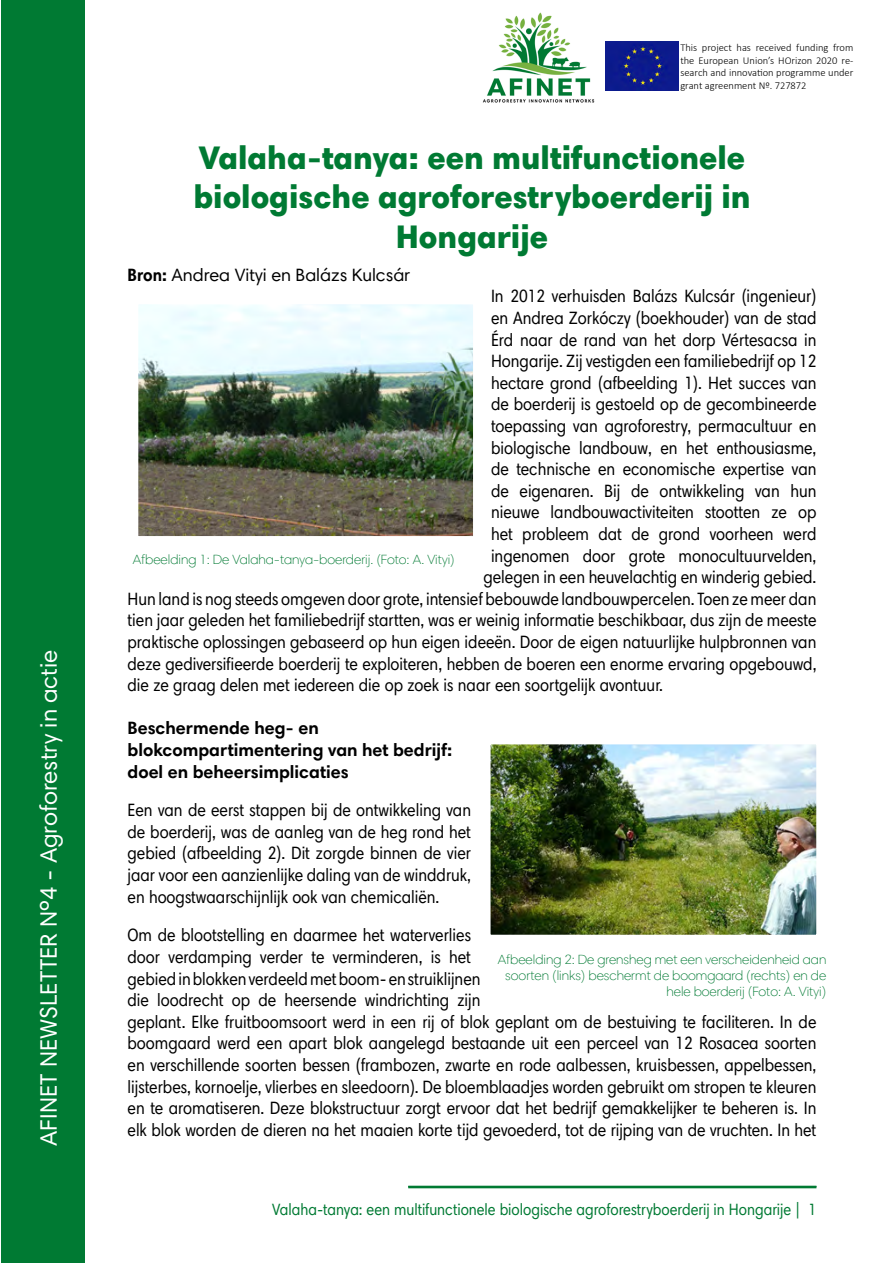
<style>
.page{position:relative;width:893px;height:1263px;background:#fff}
.page>*{position:absolute;margin:0;border:0;box-sizing:border-box;transform-origin:0 0}
.t1{font:900 33px/39.6px "Harmonia Sans Pro Cyr";color:#007a33;text-align:center}
.t2{font:24px "Harmonia Sans Pro Cyr";color:#fff}
.t3{font:condensed 18px/21.6px "Harmonia Sans Pro Cyr";color:#000;text-align:justify}
.t4{font:700 18px/21.6px "Harmonia Sans Pro Cyr";color:#000}
.t5{font:18px "Harmonia Sans Pro Cyr";color:#000}
.t6{font:condensed 16.5px "Harmonia Sans Pro Cyr";color:#007a33}
.t7{font:300 13.5px/16.2px "Harmonia Sans Pro Cyr";color:#007a33;text-align:right}
.t8{font:300 10.5px/12.6px "Calibri";color:#000;text-align:justify}
.s1{font-weight:700;font-stretch:condensed}
</style>
<div class="page">
<div style="left:1px;top:0;width:83px;height:1263px;background:#007a33"></div>
<hr style="left:408px;top:1186px;width:408px;height:2px;background:#007a33">
<img style="left:483px;top:13px;width:112px;height:90px">
<img style="left:605px;top:42px;width:74px;height:48px">
<img style="left:139px;top:305px;width:333px;height:230px">
<img style="left:492px;top:746px;width:323px;height:187px">
<h2 class="t2" style="left:34px;top:1146px;width:498px;rotate:-90deg">AFINET NEWSLETTER Nº4 - Agroforestry in actie</h2>
<p class="t8" style="left:680px;top:41px;width:175px">This project has received funding from the European Union’s HOrizon 2020 re&shy;search and innovation programme under grant agreenment Nº. 727872</p>
<h1 class="t1" style="left:194px;top:137px;width:558px">Valaha-tanya: een multifunctionele biologische agroforestryboerderij in<br>Hongarije</h1>
<p class="t5" style="left:128px;top:263px;width:284px"><span class="s1">Bron:</span> Andrea Vityi en Balázs Kulcsár</p>
<p class="t3" style="left:491px;top:285px;width:327px">In 2012 verhuisden Balázs Kulcsár (ingenieur)</p>
<p class="t3" style="left:491px;top:307px;width:327px">en Andrea Zorkóczy (boekhouder) van de stad</p>
<p class="t3" style="left:491px;top:329px;width:327px">Érd naar de rand van het dorp Vértesacsa in</p>
<p class="t3" style="left:491px;top:350px;width:327px">Hongarije. Zij vestigden een familiebedrijf op 12</p>
<p class="t3" style="left:491px;top:372px;width:327px">hectare grond (afbeelding 1). Het succes van</p>
<p class="t3" style="left:491px;top:393px;width:327px">de boerderij is gestoeld op de gecombineerde</p>
<p class="t3" style="left:491px;top:415px;width:327px">toepassing van agroforestry, permacultuur en</p>
<p class="t3" style="left:491px;top:437px;width:327px">biologische landbouw, en het enthousiasme,</p>
<p class="t3" style="left:491px;top:458px;width:327px">de technische en economische expertise van</p>
<p class="t3" style="left:491px;top:480px;width:327px">de eigenaren. Bij de ontwikkeling van hun</p>
<p class="t3" style="left:491px;top:501px;width:327px">nieuwe landbouwactiviteiten stootten ze op</p>
<p class="t3" style="left:491px;top:523px;width:327px">het probleem dat de grond voorheen werd</p>
<p class="t3" style="left:491px;top:545px;width:327px">ingenomen door grote monocultuurvelden,</p>
<p class="t3" style="left:483px;top:566px;width:334px">gelegen in een heuvelachtig en winderig gebied.</p>
<p class="t3" style="left:128px;top:588px;width:690px">Hun land is nog steeds omgeven door grote, intensief bebouwde landbouwpercelen. Toen ze meer dan</p>
<p class="t3" style="left:128px;top:609px;width:690px">tien jaar geleden het familiebedrijf startten, was er weinig informatie beschikbaar, dus zijn de meeste</p>
<p class="t3" style="left:128px;top:631px;width:690px">praktische oplossingen gebaseerd op hun eigen ideeën. Door de eigen natuurlijke hulpbronnen van</p>
<p class="t3" style="left:128px;top:653px;width:690px">deze gediversifieerde boerderij te exploiteren, hebben de boeren een enorme ervaring opgebouwd,</p>
<p class="t3" style="left:128px;top:674px;width:537px">die ze graag delen met iedereen die op zoek is naar een soortgelijk avontuur.</p>
<p class="t4" style="left:128px;top:717px;width:326px">Beschermende heg- en blokcompartimentering van het bedrijf: doel en beheersimplicaties</p>
<p class="t3" style="left:128px;top:799px;width:345px">Een van de eerst stappen bij de ontwikkeling van de boerderij, was de aanleg van de heg rond het gebied (afbeelding 2). Dit zorgde binnen de vier jaar voor een aanzienlijke daling van de winddruk, en hoogstwaarschijnlijk ook van chemicaliën.</p>
<p class="t3" style="left:128px;top:924px;width:690px;text-align:left">Om de blootstelling en daarmee het waterverlies<br>door verdamping verder te verminderen, is het<br>gebied in blokken verdeeld met boom- en struiklijnen<br>die loodrecht op de heersende windrichting zijn<br>geplant. Elke fruitboomsoort werd in een rij of blok geplant om de bestuiving te faciliteren. In de boomgaard werd een apart blok aangelegd bestaande uit een perceel van 12 Rosacea soorten en verschillende soorten bessen (frambozen, zwarte en rode aalbessen, kruisbessen, appelbessen, lijsterbes, kornoelje, vlierbes en sleedoorn). De bloemblaadjes worden gebruikt om stropen te kleuren en te aromatiseren. Deze blokstructuur zorgt ervoor dat het bedrijf gemakkelijker te beheren is. In elk blok worden de dieren na het maaien korte tijd gevoederd, tot de rijping van de vruchten. In het</p>
<p class="t7" style="left:133px;top:551px;width:324px">Afbeelding 1: De Valaha-tanya-boerderij. (Foto: A. Vityi)</p>
<p class="t7" style="left:498px;top:951px;width:330px">Afbeelding 2: De grensheg met een verscheidenheid aan soorten (links) beschermt de boomgaard (rechts) en de hele boerderij (Foto: A. Vityi)</p>
<p class="t6" style="left:272px;top:1199px;width:546px">Valaha-tanya: een multifunctionele biologische agroforestryboerderij in Hongarije | 1</p>
</div>
